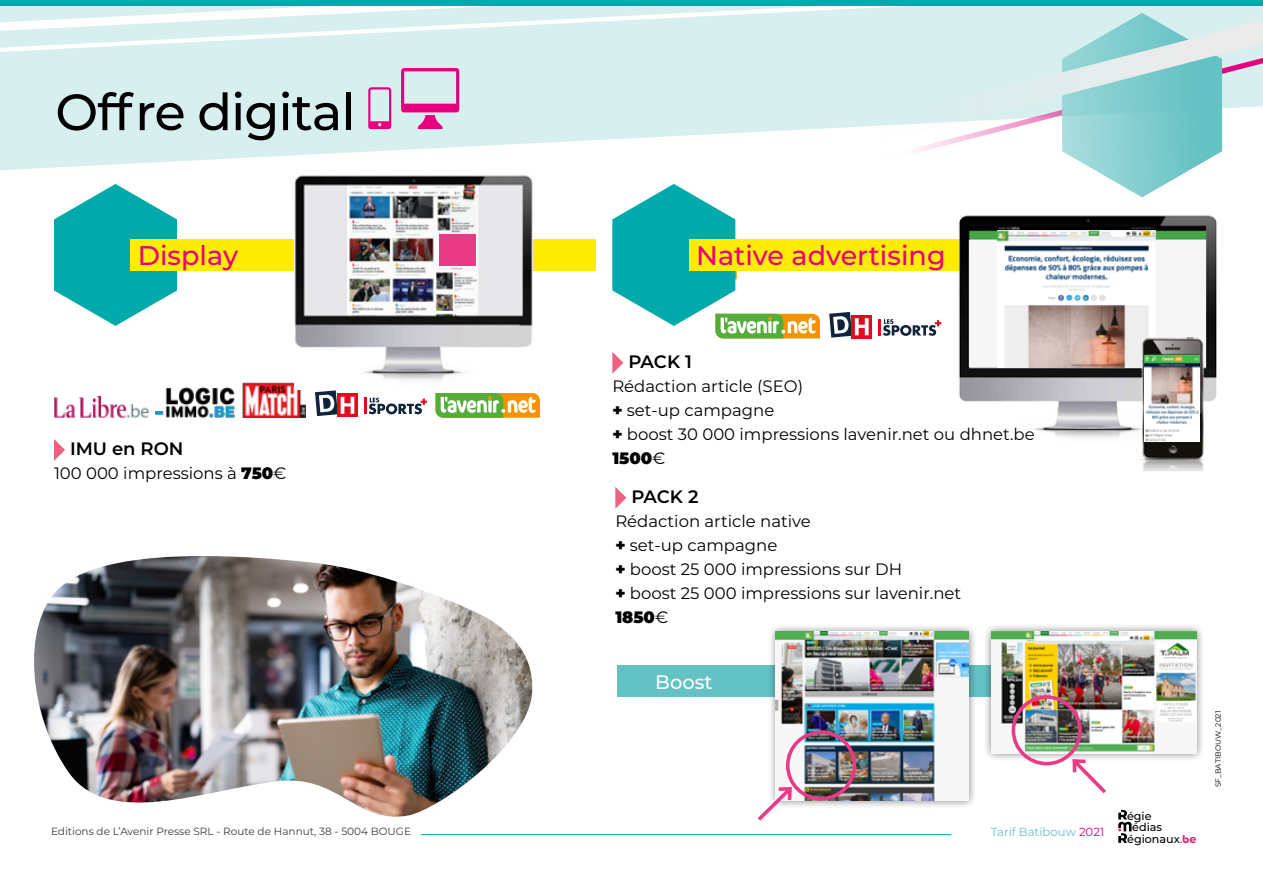
<style>
.page{position:relative;width:1263px;height:893px;background:#fff}
.page>*{position:absolute;margin:0;border:0;box-sizing:border-box;transform-origin:0 0}
.t1{font:500 51px "Montserrat";letter-spacing:-.02em;color:#000}
.t2{font:500 27px "Montserrat";color:#e6007d}
.t3{font:500 19.5px "Montserrat";color:#fff}
.t4{font:600 18px "Montserrat";color:#000}
.t5{font:16.5px/24px "Montserrat";color:#000}
.t6{font:11.7px "Montserrat";color:#66c1c7}
.t7{font:500 11.1px/23.4px "Montserrat";color:#000}
.t8{font:10.5px "Montserrat";color:#3c3c3b}
.t9{font:7.5px "Montserrat";color:#000}
.s1{font-weight:900}
.s2{color:#e6007d}
.s3{color:#e71d72}
.s4{font-family:"Bauhaus Std";font-weight:700;color:#e71d72}
.s5{font-weight:700;color:#e71d72}
</style>
<div class="page">
<div style="left:851px;top:315px;width:21px;height:24px;background:#e10b1f"></div>
<img style="left:54px;top:396px;width:94px;height:22px">
<div style="left:337px;top:393px;width:21px;height:24px;background:linear-gradient(to bottom,#e10b1f,#e10b1f)"></div>
<svg style="left:315px;top:390px;width:39px;height:26px"></svg>
<svg style="left:364px;top:398px;width:63px;height:16px"></svg>
<svg style="left:435px;top:393px;width:105px;height:25px"></svg>
<img style="left:242px;top:383px;width:64px;height:35px">
<img style="left:155px;top:388px;width:80px;height:30px">
<img style="left:34px;top:556px;width:499px;height:261px">
<img style="left:294px;top:338px;width:238px;height:51px">
<div style="left:618px;top:665px;width:532px;height:32px;background:#65c2c4"></div>
<div style="left:768px;top:624px;width:209px;height:185px;background:#000;opacity:.5"></div>
<img style="left:775px;top:632px;width:194px;height:168px">
<div style="left:786px;top:730px;width:70px;height:70px;border:4px solid #e93b85;border-radius:50%"></div>
<svg style="left:757px;top:784px;width:38px;height:37px"></svg>
<div style="left:983px;top:623px;width:222px;height:138px;background:#000;opacity:.5"></div>
<img style="left:991px;top:632px;width:205px;height:121px">
<div style="left:1011px;top:695px;width:71px;height:70px;border:4px solid #e93b85;border-radius:50%"></div>
<svg style="left:1069px;top:756px;width:41px;height:38px"></svg>
<svg style="left:0;top:0;width:1263px;height:338px"></svg>
<svg style="left:612px;top:352px;width:11px;height:22px"></svg>
<svg style="left:615px;top:487px;width:11px;height:22px"></svg>
<svg style="left:54px;top:439px;width:11px;height:22px"></svg>
<img style="left:955px;top:214px;width:267px;height:224px">
<div style="left:969px;top:240px;width:236px;height:127px;background:#f6f6f6"></div>
<img style="left:998px;top:231px;width:158px;height:136px">
<img style="left:1121px;top:328px;width:102px;height:143px">
<img style="left:1145px;top:355px;width:54px;height:86px">
<hr style="left:421px;top:834px;width:530px;height:1px;background:#00a9ad">
<svg style="left:1118px;top:810px;width:13px;height:33px"></svg>
<h1 class="t1" style="left:55px;top:76px;width:302px">Offre digital</h1>
<h2 class="t2" style="left:138px;top:237px;width:102px">Display</h2>
<p class="t4" style="left:70px;top:436px;width:115px">IMU EN RON</p>
<p class="t5" style="left:54px;top:461px;width:234px">100 000 impressions à <span class="s1">750</span>€</p>
<p class="t8" style="left:51px;top:824px;width:362px">Editions de L’Avenir Presse SRL - Route de Hannut, 38 - 5004 BOUGE</p>
<h2 class="t2" style="left:696px;top:237px;width:251px">Native advertising</h2>
<p class="t4" style="left:628px;top:349px;width:65px">PACK 1</p>
<p class="t5" style="left:612px;top:374px;width:424px">Rédaction article (SEO)<br><span class="s1">+</span> set-up campagne<br><span class="s1">+</span> boost 30 000 impressions lavenir.net ou dhnet.be<br><span class="s1">1500</span>€</p>
<p class="t4" style="left:631px;top:484px;width:69px">PACK 2</p>
<p class="t5" style="left:615px;top:509px;width:347px">Rédaction article native<br><span class="s1">+</span> set-up campagne<br><span class="s1">+</span> boost 25 000 impressions sur DH<br><span class="s1">+</span> boost 25 000 impressions sur lavenir.net<br><span class="s1">1850</span>€</p>
<p class="t3" style="left:655px;top:669px;width:59px">Boost</p>
<p class="t6" style="left:991px;top:823px;width:115px">Tarif Batibouw <span class="s2">2021</span></p>
<p class="t7" style="left:1127px;top:803px;width:71px">égie égionaux<span class="s3">.</span><span class="s4">b</span><span class="s5">e</span></p>
<p class="t7" style="left:1132px;top:815px;width:31px">édias</p>
<p class="t9" style="left:1213px;top:787px;width:78px;rotate:-90deg">SF_BATIBOUW_2021</p>
</div>
